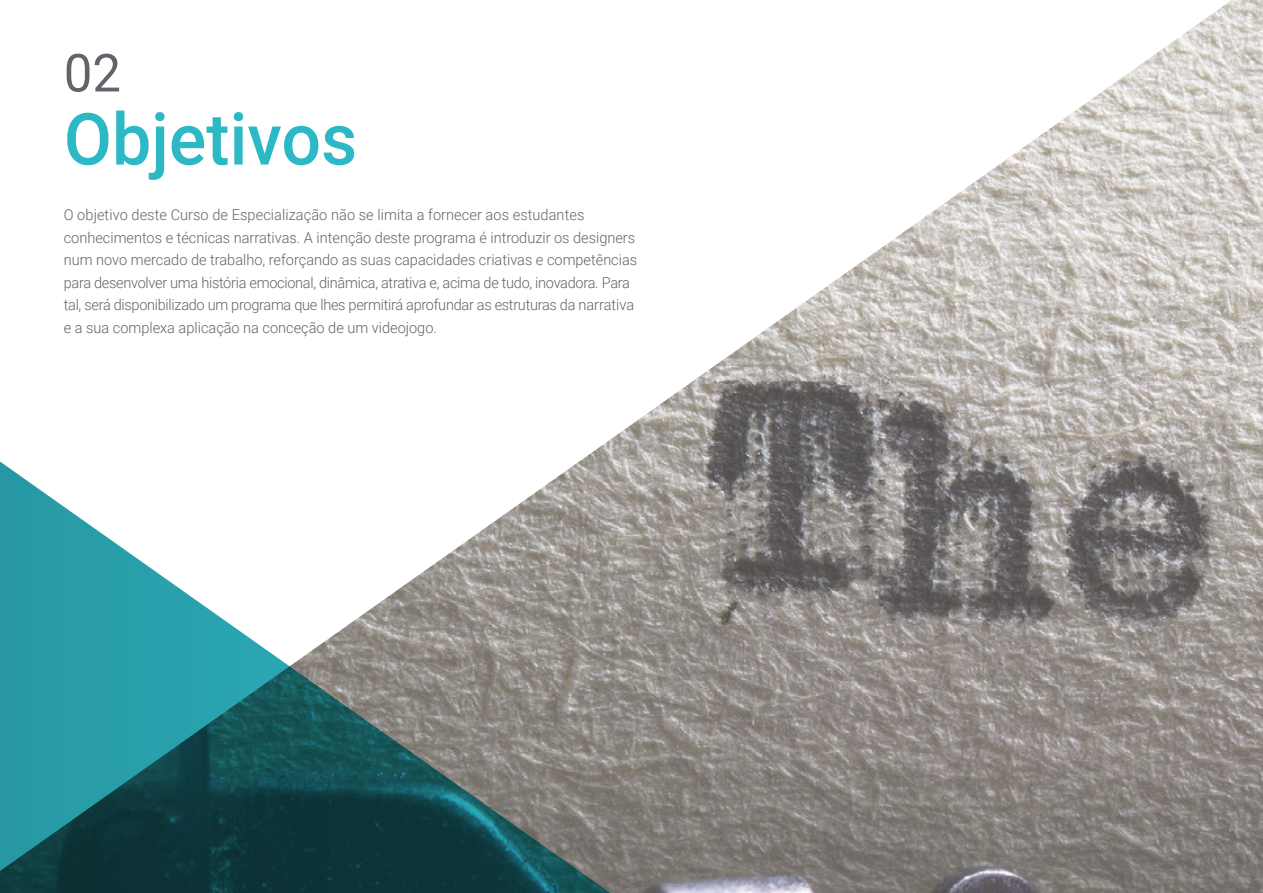
<style>
.page{position:relative;width:1263px;height:893px;background:#fff}
.page>*{position:absolute;margin:0;border:0;box-sizing:border-box;transform-origin:0 0}
.t1{font:500 72px "Roboto";color:#2db8c5}
.t2{font:52.5px "Roboto";color:#61646a}
.t3{font:300 15px/22.5px "Roboto";color:#61646a}
</style>
<div class="page">
<img style="left:601px;top:0;width:662px;height:893px">
<svg style="left:0;top:446px;width:640px;height:447px"></svg>
<h2 class="t2" style="left:64px;top:36px;width:59px">02</h2>
<h1 class="t1" style="left:64px;top:89px;width:295px">Objetivos</h1>
<p class="t3" style="left:64px;top:203px;width:575px">O objetivo deste Curso de Especialização não se limita a fornecer aos estudantes conhecimentos e técnicas narrativas. A intenção deste programa é introduzir os designers num novo mercado de trabalho, reforçando as suas capacidades criativas e competências para desenvolver uma história emocional, dinâmica, atrativa e, acima de tudo, inovadora. Para tal, será disponibilizado um programa que lhes permitirá aprofundar as estruturas da narrativa e a sua complexa aplicação na conceção de um videojogo.</p>
</div>
